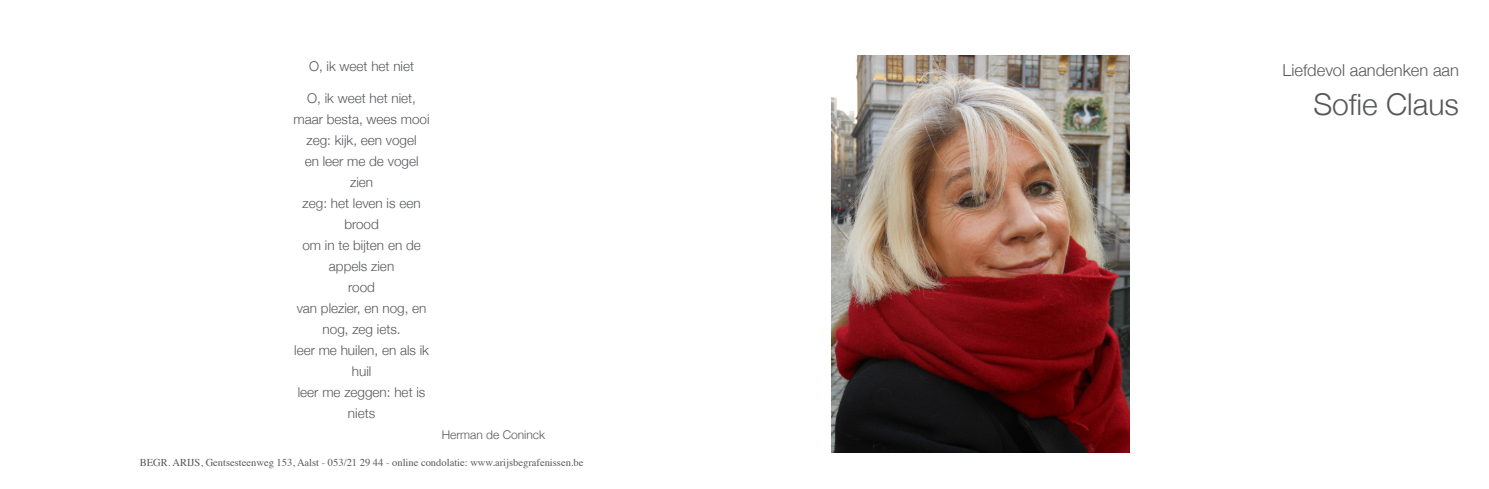
<style>
.page{position:relative;width:1489px;height:489px;background:#fff}
.page>*{position:absolute;margin:0;border:0;box-sizing:border-box;transform-origin:0 0}
.t1{font:300 30px "Helvetica Neue";color:#57585a}
.t2{font:300 16.5px "Helvetica Neue";color:#57585a}
.t3{font:300 13.5px "Helvetica Neue";color:#57585a}
.t4{font:300 12px "Helvetica Neue";color:#57585a}
.t5{font:10.5px "Times";color:#57585a}
</style>
<div class="page">
<img style="left:831px;top:56px;width:298px;height:397px">
<p class="t3" style="left:309px;top:55px;width:107px">O, ik weet het niet</p>
<p class="t3" style="left:307px;top:87px;width:110px">O, ik weet het niet,</p>
<p class="t3" style="left:293px;top:108px;width:138px">maar besta, wees mooi</p>
<p class="t3" style="left:306px;top:129px;width:112px">zeg: kijk, een vogel</p>
<p class="t3" style="left:305px;top:150px;width:115px">en leer me de vogel</p>
<p class="t3" style="left:350px;top:171px;width:25px">zien</p>
<p class="t3" style="left:302px;top:192px;width:120px">zeg: het leven is een</p>
<p class="t3" style="left:344px;top:213px;width:36px">brood</p>
<p class="t3" style="left:302px;top:234px;width:120px">om in te bijten en de</p>
<p class="t3" style="left:329px;top:255px;width:67px">appels zien</p>
<p class="t3" style="left:348px;top:276px;width:28px">rood</p>
<p class="t3" style="left:297px;top:297px;width:131px">van plezier, en nog, en</p>
<p class="t3" style="left:322px;top:318px;width:80px">nog, zeg iets.</p>
<p class="t3" style="left:294px;top:339px;width:136px">leer me huilen, en als ik</p>
<p class="t3" style="left:352px;top:360px;width:21px">huil</p>
<p class="t3" style="left:298px;top:381px;width:129px">leer me zeggen: het is</p>
<p class="t3" style="left:348px;top:402px;width:29px">niets</p>
<p class="t4" style="left:442px;top:425px;width:105px">Herman de Coninck</p>
<p class="t5" style="left:140px;top:453px;width:445px">BEGR. ARIJS, Gentsesteenweg 153, Aalst - 053/21 29 44 - online condolatie: www.arijsbegrafenissen.be</p>
<p class="t2" style="left:1282px;top:57px;width:178px">Liefdevol aandenken aan</p>
<p class="t1" style="left:1313px;top:80px;width:147px">Sofie Claus</p>
</div>
